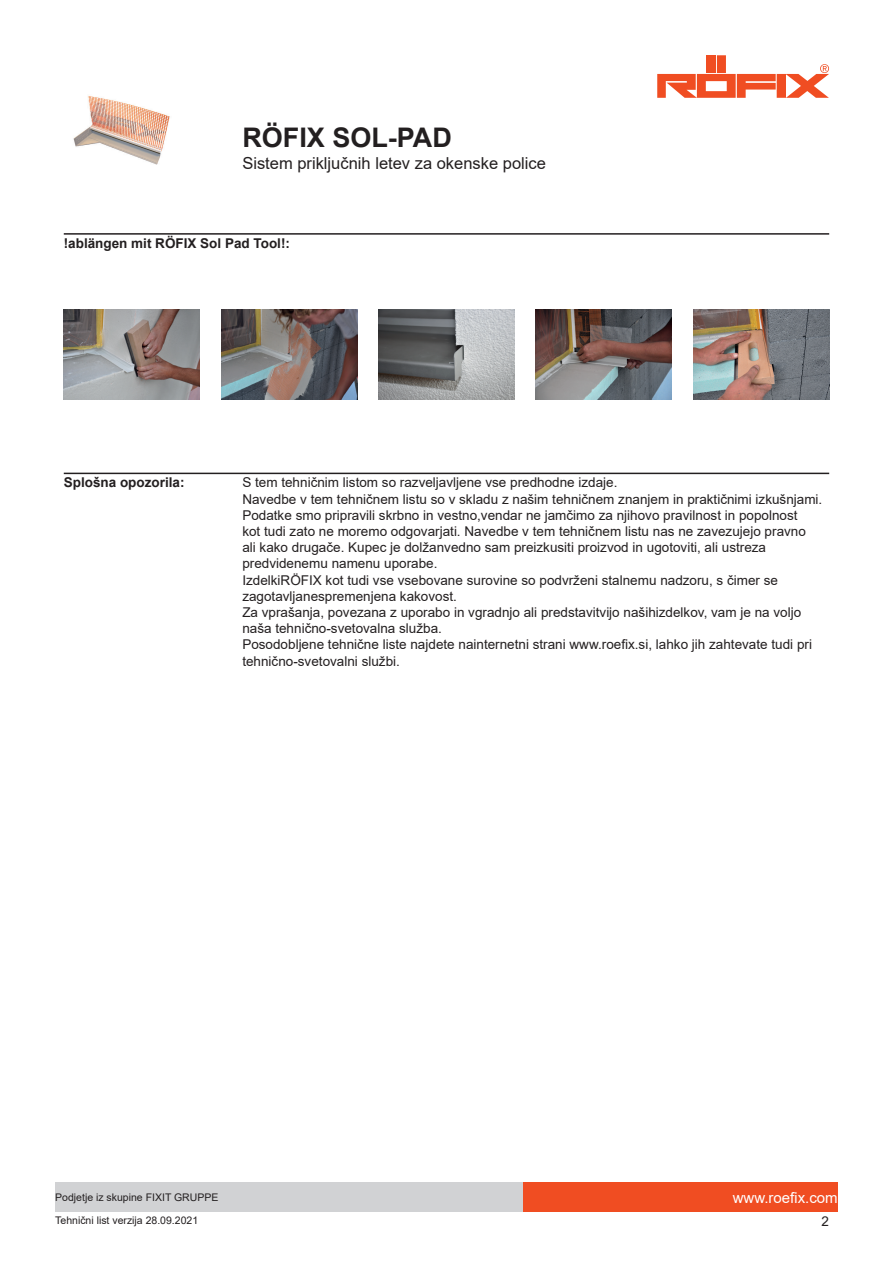
<style>
.page{position:relative;width:893px;height:1263px;background:#fff}
.page>*{position:absolute;margin:0;border:0;box-sizing:border-box;transform-origin:0 0}
.t1{font:700 27px "Arial";color:#231f20}
.t2{font:16.5px "Arial";color:#231f20}
.t3{font:15px "Arial";color:#fff}
.t4{font:13.5px/16.2px "Arial";color:#231f20}
.t5{font:700 13.5px "Arial";color:#231f20}
.t6{font:10.5px "Arial";color:#231f20}
</style>
<div class="page">
<img style="left:73px;top:96px;width:97px;height:69px">
<div style="left:717px;top:55px;width:9px;height:18px;background:#f04d22"></div>
<div style="left:707px;top:55px;width:9px;height:18px;background:#f04d22"></div>
<svg style="left:657px;top:64px;width:172px;height:34px"></svg>
<div style="left:523px;top:1182px;width:315px;height:30px;background:#f04d22"></div>
<div style="left:55px;top:1182px;width:468px;height:30px;background:#d1d2d4"></div>
<hr style="left:64px;top:233px;width:765px;height:2px;background:#231f20">
<img style="left:64px;top:309px;width:136px;height:90px">
<img style="left:221px;top:309px;width:136px;height:90px">
<img style="left:378px;top:309px;width:136px;height:90px">
<img style="left:536px;top:309px;width:136px;height:90px">
<img style="left:693px;top:309px;width:136px;height:90px">
<hr style="left:64px;top:473px;width:765px;height:1px;background:#231f20">
<h1 class="t1" style="left:242px;top:119px;width:211px">RÖFIX SOL-PAD</h1>
<p class="t2" style="left:242px;top:152px;width:305px">Sistem priključnih letev za okenske police</p>
<p class="t5" style="left:64px;top:234px;width:228px">!ablängen mit RÖFIX Sol Pad Tool!:</p>
<p class="t5" style="left:64px;top:473px;width:122px">Splošna opozorila:</p>
<p class="t4" style="left:242px;top:474px;width:581px">S tem tehničnim listom so razveljavljene vse predhodne izdaje.<br>Navedbe v tem tehničnem listu so v skladu z našim tehničnem znanjem in praktičnimi izkušnjami.<br>Podatke smo pripravili skrbno in vestno,vendar ne jamčimo za njihovo pravilnost in popolnost<br>kot tudi zato ne moremo odgovarjati. Navedbe v tem tehničnem listu nas ne zavezujejo pravno ali kako drugače. Kupec je dolžanvedno sam preizkusiti proizvod in ugotoviti, ali ustreza predvidenemu namenu uporabe.<br>IzdelkiRÖFIX kot tudi vse vsebovane surovine so podvrženi stalnemu nadzoru, s čimer se zagotavljanespremenjena kakovost.<br>Za vprašanja, povezana z uporabo in vgradnjo ali predstavitvijo našihizdelkov, vam je na voljo naša tehnično-svetovalna služba.<br>Posodobljene tehnične liste najdete nainternetni strani www.roefix.si, lahko jih zahtevate tudi pri tehnično-svetovalni službi.</p>
<p class="t6" style="left:55px;top:1190px;width:165px">Podjetje iz skupine FIXIT GRUPPE</p>
<p class="t3" style="left:733px;top:1187px;width:107px">www.roefix.com</p>
<p class="t6" style="left:55px;top:1213px;width:144px">Tehnični list verzija 28.09.2021</p>
<p class="t4" style="left:821px;top:1213px;width:9px">2</p>
</div>
